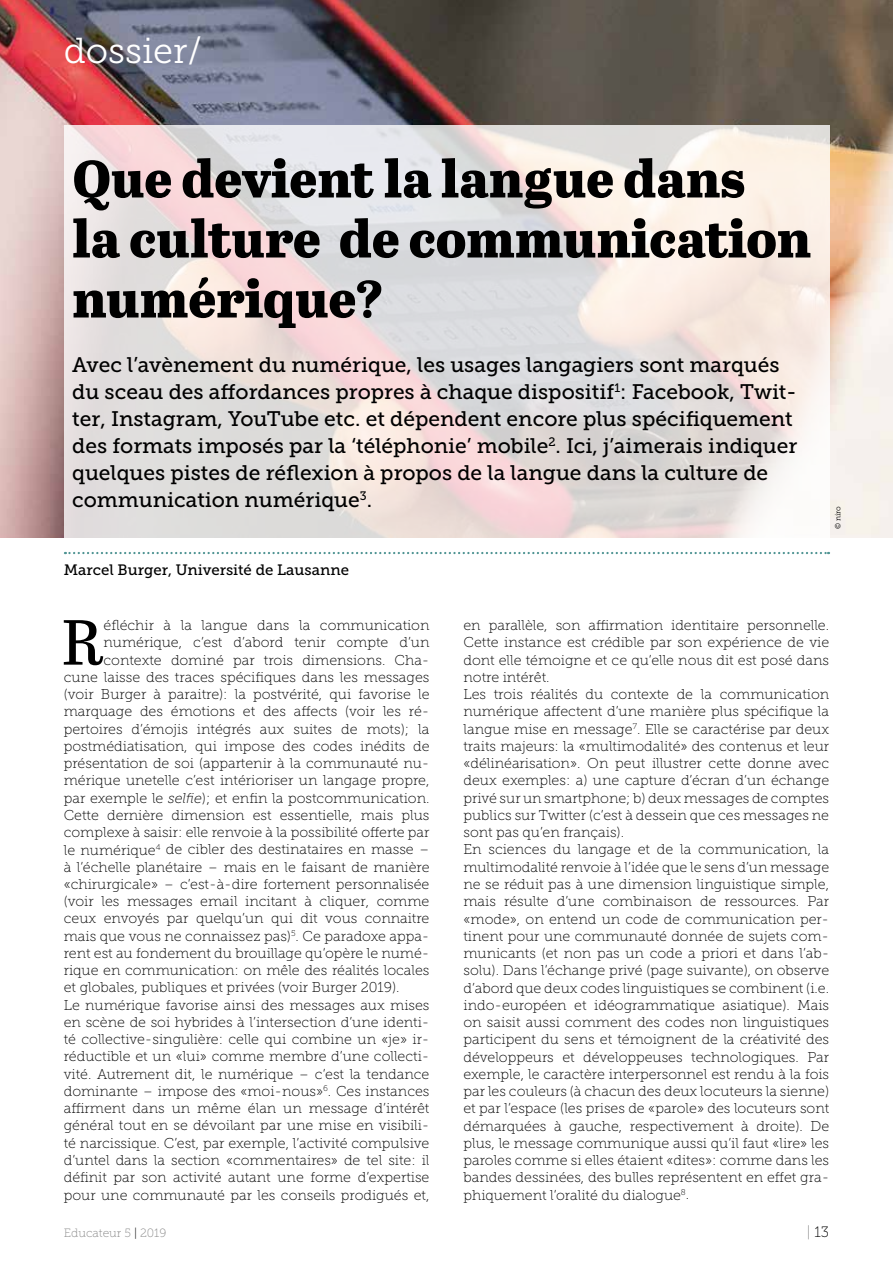
<style>
.page{position:relative;width:893px;height:1263px;background:#fff}
.page>*{position:absolute;margin:0;border:0;box-sizing:border-box;transform-origin:0 0}
.t1{font:63.6px "Abril Text";color:#000}
.t2{font:800 52.5px/60px "Abril Text";color:#000}
.t3{font:36px "Museo Slab 300";color:#fff}
.t4{font:21px/27px "Museo Slab 500";color:#000}
.t5{font:15px "Museo Slab 500";color:#000}
.t6{font:15px "Museo Slab 100";color:#000}
.t7{font:14.25px/17.2px "Museo Slab 100";color:#000}
.t8{font:12px "Museo Slab 100";color:#878787}
.t9{font:7.5px "Museo Slab 300";color:#000}
.s1{font-style:italic}
.s2{color:#000}
.s3{color:#878787}
</style>
<div class="page">
<img style="left:0;top:0;width:893px;height:538px">
<svg style="left:64px;top:125px;width:765px;height:413px;background:#e9e0de"></svg>
<svg style="left:65px;top:552px;width:764px;height:2px"></svg>
<h3 class="t3" style="left:64px;top:31px;width:140px">dossier/</h3>
<h2 class="t2" style="left:72px;top:147px;width:740px">Que devient la langue dans<br>la culture de communication numérique?</h2>
<p class="t4" style="left:72px;top:351px;width:726px">Avec l’avènement du numérique, les usages langagiers sont marqués du sceau des affordances propres à chaque dispositif<sup>1</sup>: Facebook, Twit&shy;ter, Instagram, YouTube etc. et dépendent encore plus spécifiquement des formats imposés par la ‘téléphonie’ mobile<sup>2</sup>. Ici, j’aimerais indiquer quelques pistes de réflexion à propos de la langue dans la culture de communication numérique<sup>3</sup>.</p>
<p class="t5" style="left:64px;top:562px;width:287px">Marcel Burger, Université de Lausanne</p>
<p class="t9" style="left:834px;top:529px;width:24px;rotate:-90deg">© niro</p>
<h1 class="t1" style="left:61px;top:596px;width:44px">R</h1>
<p class="t7" style="left:104px;top:617px;width:327px">éfléchir à la langue dans la communication</p>
<p class="t7" style="left:104px;top:634px;width:327px">numérique, c’est d’abord tenir compte d’un</p>
<p class="t7" style="left:104px;top:651px;width:327px">contexte dominé par trois dimensions. Cha-</p>
<p class="t7" style="left:64px;top:668px;width:367px">cune laisse des traces spécifiques dans les messages</p>
<p class="t7" style="left:64px;top:686px;width:367px">(voir Burger à paraitre): la postvérité, qui favorise le</p>
<p class="t7" style="left:64px;top:703px;width:367px">marquage des émotions et des affects (voir les ré-</p>
<p class="t7" style="left:64px;top:720px;width:367px">pertoires d’émojis intégrés aux suites de mots); la</p>
<p class="t7" style="left:64px;top:737px;width:367px">postmédiatisation, qui impose des codes inédits de</p>
<p class="t7" style="left:64px;top:755px;width:367px">présentation de soi (appartenir à la communauté nu-</p>
<p class="t7" style="left:64px;top:772px;width:367px">mérique unetelle c’est intérioriser un langage propre,</p>
<p class="t7" style="left:64px;top:789px;width:367px">par exemple le <span class="s1">selfie</span>); et enfin la postcommunication.</p>
<p class="t7" style="left:64px;top:806px;width:367px">Cette dernière dimension est essentielle, mais plus</p>
<p class="t7" style="left:64px;top:824px;width:367px">complexe à saisir: elle renvoie à la possibilité offerte par</p>
<p class="t7" style="left:64px;top:841px;width:367px">le numérique<sup>4</sup> de cibler des destinataires en masse –</p>
<p class="t7" style="left:64px;top:858px;width:367px">à l’échelle planétaire – mais en le faisant de manière</p>
<p class="t7" style="left:64px;top:875px;width:367px">«chirurgicale» – c’est-à-dire fortement personnalisée</p>
<p class="t7" style="left:64px;top:893px;width:367px">(voir les messages email incitant à cliquer, comme</p>
<p class="t7" style="left:64px;top:910px;width:367px">ceux envoyés par quelqu’un qui dit vous connaitre</p>
<p class="t7" style="left:64px;top:927px;width:367px">mais que vous ne connaissez pas)<sup>5</sup>. Ce paradoxe appa-</p>
<p class="t7" style="left:64px;top:944px;width:367px">rent est au fondement du brouillage qu’opère le numé-</p>
<p class="t7" style="left:64px;top:962px;width:367px">rique en communication: on mêle des réalités locales</p>
<p class="t7" style="left:64px;top:979px;width:337px">et globales, publiques et privées (voir Burger 2019).</p>
<p class="t7" style="left:64px;top:996px;width:367px">Le numérique favorise ainsi des messages aux mises</p>
<p class="t7" style="left:64px;top:1013px;width:367px">en scène de soi hybrides à l’intersection d’une identi-</p>
<p class="t7" style="left:64px;top:1031px;width:367px">té collective-singulière: celle qui combine un «je» ir-</p>
<p class="t7" style="left:64px;top:1048px;width:367px">réductible et un «lui» comme membre d’une collecti-</p>
<p class="t7" style="left:64px;top:1065px;width:367px">vité. Autrement dit, le numérique – c’est la tendance</p>
<p class="t7" style="left:64px;top:1082px;width:367px">dominante – impose des «moi-nous»<sup>6</sup>. Ces instances</p>
<p class="t7" style="left:64px;top:1100px;width:367px">affirment dans un même élan un message d’intérêt</p>
<p class="t7" style="left:64px;top:1117px;width:367px">général tout en se dévoilant par une mise en visibili-</p>
<p class="t7" style="left:64px;top:1134px;width:367px">té narcissique. C’est, par exemple, l’activité compulsive</p>
<p class="t7" style="left:64px;top:1151px;width:367px">d’untel dans la section «commentaires» de tel site: il</p>
<p class="t7" style="left:64px;top:1169px;width:367px">définit par son activité autant une forme d’expertise</p>
<p class="t7" style="left:64px;top:1186px;width:367px">pour une communauté par les conseils prodigués et,</p>
<p class="t7" style="left:463px;top:617px;width:367px">en parallèle, son affirmation identitaire personnelle.<br>Cette instance est crédible par son expérience de vie dont elle témoigne et ce qu’elle nous dit est posé dans notre intérêt.<br>Les trois réalités du contexte de la communication numérique affectent d’une manière plus spécifique la langue mise en message<sup>7</sup>. Elle se caractérise par deux traits majeurs: la «multimodalité» des contenus et leur «délinéarisation». On peut illustrer cette donne avec deux exemples: a) une capture d’écran d’un échange privé sur un smartphone; b) deux messages de comptes publics sur Twitter (c’est à dessein que ces messages ne sont pas qu’en français).<br>En sciences du langage et de la communication, la multimodalité renvoie à l’idée que le sens d’un message ne se réduit pas à une dimension linguistique simple, mais résulte d’une combinaison de ressources. Par «mode», on entend un code de communication per&shy;tinent pour une communauté donnée de sujets com&shy;municants (et non pas un code a priori et dans l’ab&shy;solu). Dans l’échange privé (page suivante), on observe d’abord que deux codes linguistiques se combinent (i.e. indo-européen et idéogrammatique asiatique). Mais on saisit aussi comment des codes non linguistiques participent du sens et témoignent de la créativité des développeurs et développeuses technologiques. Par exemple, le caractère interpersonnel est rendu à la fois par les couleurs (à chacun des deux locuteurs la sienne) et par l’espace (les prises de «parole» des locuteurs sont démarquées à gauche, respectivement à droite). De plus, le message communique aussi qu’il faut «lire» les paroles comme si elles étaient «dites»: comme dans les bandes dessinées, des bulles représentent en effet gra&shy;phiquement l’oralité du dialogue<sup>8</sup>.</p>
<p class="t8" style="left:64px;top:1226px;width:104px">Educateur 5 <span class="s2">|</span> 2019</p>
<p class="t6" style="left:807px;top:1223px;width:24px"><span class="s3">|</span> 13</p>
</div>
